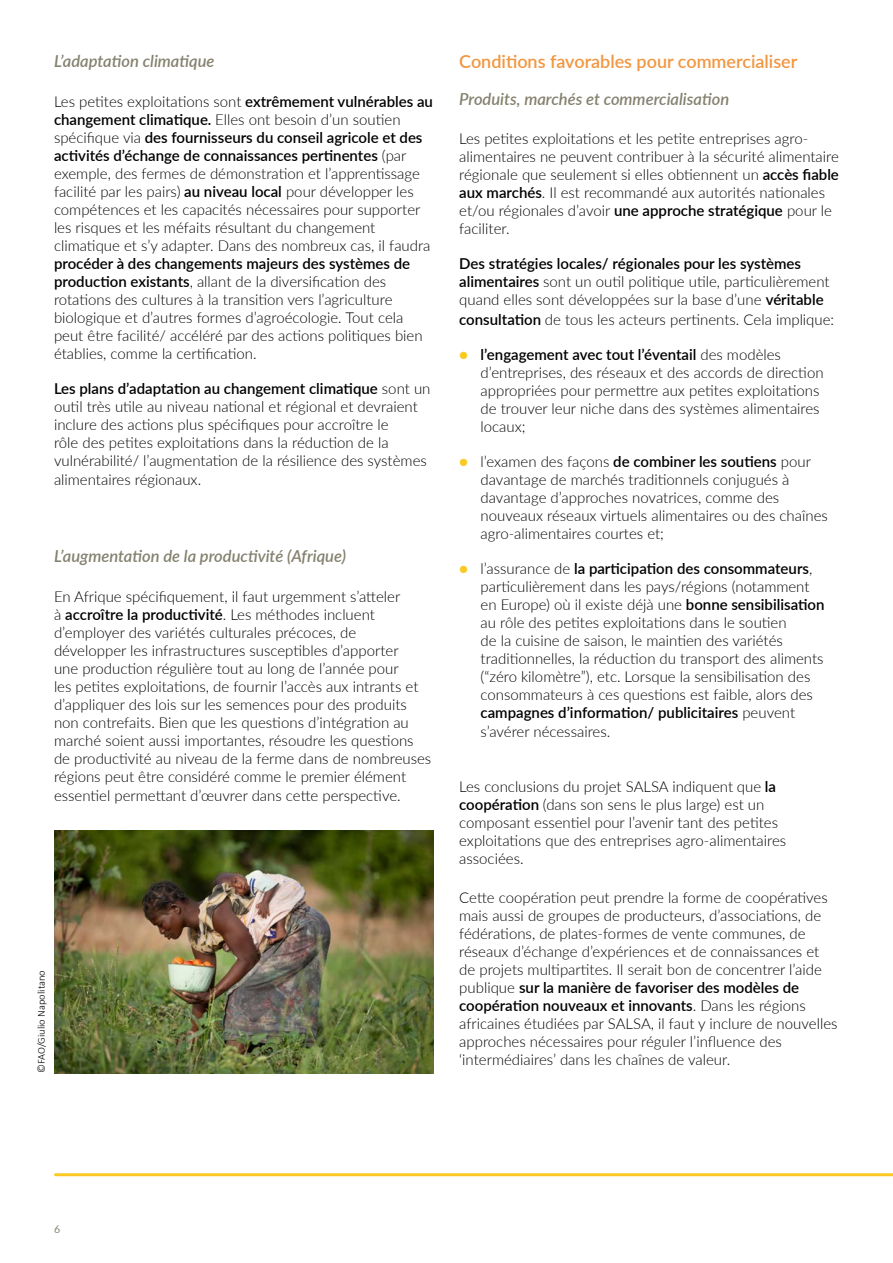
<style>
.page{position:relative;width:893px;height:1263px;background:#fff}
.page>*{position:absolute;margin:0;border:0;box-sizing:border-box;transform-origin:0 0}
.t1{font:600 18px "Lato";color:#f2963f}
.t2{font:italic 600 16.5px "Lato";color:#84816f}
.t3{font:300 15px/18px "Lato";color:#000}
.t4{font:300 10.5px "Calibri";color:#000}
.t5{font:10.5px "Lato";color:#84816f}
.s1{font-weight:600}
.s2{font-weight:400;color:#faca22}
</style>
<div class="page">
<hr style="left:56px;top:1173px;width:837px;height:3px;background:#faca22">
<img style="left:54px;top:831px;width:380px;height:242px">
<p class="t2" style="left:54px;top:49px;width:162px">L’adaptation climatique</p>
<p class="t3" style="left:54px;top:92px;width:381px">Les petites exploitations sont <span class="s1">extrêmement vulnérables au changement climatique.</span> Elles ont besoin d’un soutien spécifique via <span class="s1">des fournisseurs du conseil agricole et des activités d’échange de connaissances pertinentes</span> (par exemple, des fermes de démonstration et l’apprentissage facilité par les pairs) <span class="s1">au niveau local</span> pour développer les compétences et les capacités nécessaires pour supporter les risques et les méfaits résultant du changement climatique et s’y adapter. Dans des nombreux cas, il faudra</p>
<p class="t3" style="left:54px;top:254px;width:370px"><span class="s1">procéder à des changements majeurs des systèmes de production existants</span>, allant de la diversification des rotations des cultures à la transition vers l’agriculture biologique et d’autres formes d’agroécologie. Tout cela peut être facilité/ accéléré par des actions politiques bien établies, comme la certification.</p>
<p class="t3" style="left:54px;top:379px;width:378px"><span class="s1">Les plans d’adaptation au changement climatique</span> sont un outil très utile au niveau national et régional et devraient inclure des actions plus spécifiques pour accroître le<br>rôle des petites exploitations dans la réduction de la vulnérabilité/ l’augmentation de la résilience des systèmes</p>
<p class="t3" style="left:54px;top:470px;width:149px">alimentaires régionaux.</p>
<p class="t2" style="left:54px;top:544px;width:294px">L’augmentation de la productivité (Afrique)</p>
<p class="t3" style="left:54px;top:587px;width:379px">En Afrique spécifiquement, il faut urgemment s’atteler<br>à <span class="s1">accroître la productivité</span>. Les méthodes incluent d’employer des variétés culturales précoces, de développer les infrastructures susceptibles d’apporter<br>une production régulière tout au long de l’année pour<br>les petites exploitations, de fournir l’accès aux intrants et d’appliquer des lois sur les semences pour des produits non contrefaits. Bien que les questions d’intégration au marché soient aussi importantes, résoudre les questions de productivité au niveau de la ferme dans de nombreuses régions peut être considéré comme le premier élément</p>
<p class="t3" style="left:54px;top:786px;width:348px">essentiel permettant d’œuvrer dans cette perspective.</p>
<p class="t4" style="left:35px;top:1073px;width:104px;rotate:-90deg">©FAO/Giulio Napolitano</p>
<p class="t1" style="left:459px;top:49px;width:340px">Conditions favorables pour commercialiser</p>
<p class="t2" style="left:459px;top:87px;width:271px">Produits, marchés et commercialisation</p>
<p class="t3" style="left:459px;top:129px;width:381px">Les petites exploitations et les petite entreprises agro&shy;alimentaires ne peuvent contribuer à la sécurité alimentaire régionale que seulement si elles obtiennent un <span class="s1">accès fiable aux marchés</span>. Il est recommandé aux autorités nationales et/ou régionales d’avoir <span class="s1">une approche stratégique</span> pour le faciliter.</p>
<p class="t3" style="left:459px;top:254px;width:372px"><span class="s1">Des stratégies locales/ régionales pour les systèmes alimentaires</span> sont un outil politique utile, particulièrement quand elles sont développées sur la base d’une <span class="s1">véritable</span></p>
<p class="t3" style="left:459px;top:310px;width:376px"><span class="s1">consultation</span> de tous les acteurs pertinents. Cela implique:</p>
<p class="t3" style="left:481px;top:345px;width:345px;text-indent:-21px"><span class="s2">●</span> <span class="s1">l’engagement avec tout l’éventail</span> des modèles d’entreprises, des réseaux et des accords de direction appropriées pour permettre aux petites exploitations de trouver leur niche dans des systèmes alimentaires locaux;</p>
<p class="t3" style="left:481px;top:452px;width:349px;text-indent:-21px"><span class="s2">●</span> l’examen des façons <span class="s1">de combiner les soutiens</span> pour davantage de marchés traditionnels conjugués à davantage d’approches novatrices, comme des nouveaux réseaux virtuels alimentaires ou des chaînes agro-alimentaires courtes et;</p>
<p class="t3" style="left:481px;top:559px;width:345px;text-indent:-21px"><span class="s2">●</span> l’assurance de <span class="s1">la participation des consommateurs</span>, particulièrement dans les pays/régions (notamment en Europe) où il existe déjà une <span class="s1">bonne sensibilisation </span>au rôle des petites exploitations dans le soutien<br>de la cuisine de saison, le maintien des variétés traditionnelles, la réduction du transport des aliments (“zéro kilomètre”), etc. Lorsque la sensibilisation des consommateurs à ces questions est faible, alors des <span class="s1">campagnes d’information/ publicitaires</span> peuvent</p>
<p class="t3" style="left:481px;top:722px;width:131px">s’avérer nécessaires.</p>
<p class="t3" style="left:459px;top:777px;width:328px">Les conclusions du projet SALSA indiquent que <span class="s1">la coopération</span> (dans son sens le plus large) est un composant essentiel pour l’avenir tant des petites exploitations que des entreprises agro-alimentaires associées.</p>
<p class="t3" style="left:459px;top:888px;width:380px">Cette coopération peut prendre la forme de coopératives mais aussi de groupes de producteurs, d’associations, de fédérations, de plates-formes de vente communes, de réseaux d’échange d’expériences et de connaissances et de projets multipartites. Il serait bon de concentrer l’aide publique <span class="s1">sur la manière de favoriser des modèles de coopération nouveaux et innovants</span>. Dans les régions africaines étudiées par SALSA, il faut y inclure de nouvelles approches nécessaires pour réguler l’influence des ‘intermédiaires’ dans les chaînes de valeur.</p>
<p class="t5" style="left:54px;top:1222px;width:8px">6</p>
</div>
